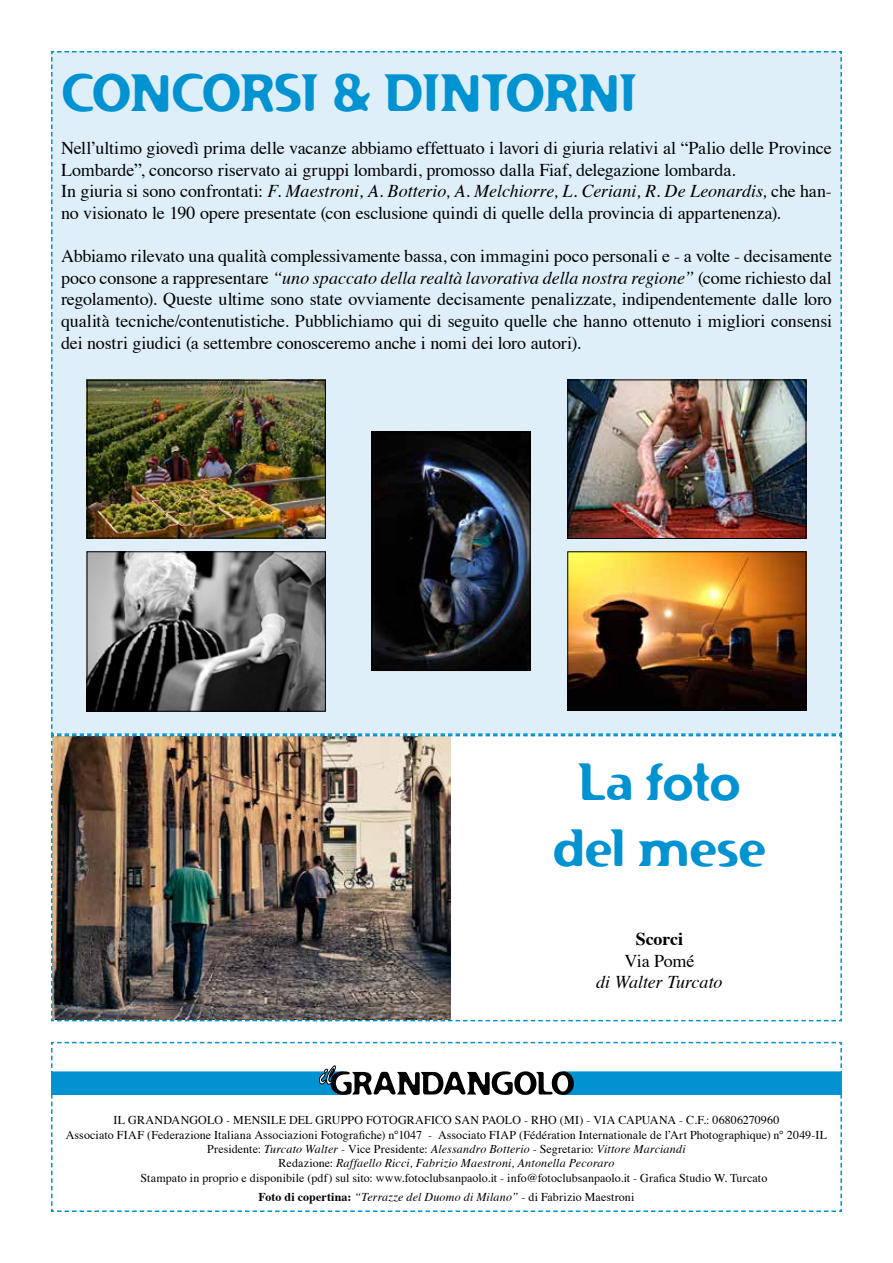
<style>
.page{position:relative;width:893px;height:1263px;background:#fff}
.page>*{position:absolute;margin:0;border:0;box-sizing:border-box;transform-origin:0 0}
.t1{font:51px/66px "Flexure";letter-spacing:-.02em;color:#0092d1;text-align:center;scale:.92 1}
.t2{font:18px/21.6px "Times";letter-spacing:-.01em;color:#000}
.t3{font:italic 18px "Times";letter-spacing:-.005em;color:#000}
.t4{font:700 18px "Times";letter-spacing:-.01em;color:#000}
.t5{font:12px "Times";letter-spacing:.01em;color:#000}
.t6{font:italic 12px "Times";letter-spacing:.015em;color:#000}
.s1{font-style:italic}
.s2{font-style:normal}
.s3{font-weight:700;font-style:normal}
</style>
<div class="page">
<svg style="left:51px;top:1042px;width:791px;height:170px"></svg>
<div style="left:51px;top:51px;width:791px;height:683px;background:#dfeffa"></div>
<img style="left:51px;top:734px;width:791px;height:288px">
<img style="left:569px;top:381px;width:235px;height:156px">
<div style="left:567px;top:379px;width:239px;height:160px;border:1px solid #000"></div>
<img style="left:373px;top:434px;width:156px;height:235px">
<div style="left:371px;top:432px;width:160px;height:239px;border:1px solid #000"></div>
<img style="left:89px;top:382px;width:235px;height:154px">
<div style="left:87px;top:380px;width:239px;height:158px;border:1px solid #000"></div>
<img style="left:569px;top:553px;width:235px;height:156px">
<div style="left:567px;top:551px;width:239px;height:160px;border:1px solid #000"></div>
<img style="left:89px;top:553px;width:235px;height:157px">
<div style="left:87px;top:551px;width:239px;height:161px;border:1px solid #000"></div>
<h1 class="t1" style="left:61px;top:60px;width:628px">CONCORSI &amp; DINTORNI</h1>
<p class="t2" style="left:61px;top:136px;width:772px">Nell’ultimo giovedì prima delle vacanze abbiamo effettuato i lavori di giuria relativi al “Palio delle Province Lombarde”, concorso riservato ai gruppi lombardi, promosso dalla Fiaf, delegazione lombarda.<br>In giuria si sono confrontati: <span class="s1">F. Maestroni, A. Botterio, A. Melchiorre, L. Ceriani, R. De Leonardis,</span> che han&shy;no visionato le 190 opere presentate (con esclusione quindi di quelle della provincia di appartenenza).</p>
<p class="t2" style="left:61px;top:244px;width:772px;text-align:justify">Abbiamo rilevato una qualità complessivamente bassa, con immagini poco personali e - a volte - decisamente poco consone a rappresentare <span class="s1">“uno spaccato della realtà lavorativa della nostra regione”</span> (come richiesto dal regolamento). Queste ultime sono state ovviamente decisamente penalizzate, indipendentemente dalle loro qualità tecniche/contenutistiche. Pubblichiamo qui di seguito quelle che hanno ottenuto i migliori consensi dei nostri giudici (a settembre conosceremo anche i nomi dei loro autori).</p>
<h1 class="t1" style="left:552px;top:749px;width:233px">La foto del mese</h1>
<p class="t4" style="left:636px;top:922px;width:49px">Scorci</p>
<p class="t2" style="left:624px;top:948px;width:72px">Via Pomé</p>
<p class="t3" style="left:596px;top:966px;width:128px">di Walter Turcato</p>
<p class="t5" style="left:114px;top:1109px;width:667px">IL GRANDANGOLO - MENSILE DEL GRUPPO FOTOGRAFICO SAN PAOLO - RHO (MI) - VIA CAPUANA - C.F.: 06806270960</p>
<p class="t5" style="left:66px;top:1123px;width:763px">Associato FIAF (Federazione Italiana Associazioni Fotografiche) n°1047 - Associato FIAP (Fédération Internationale de l’Art Photographique) n° 2049-IL</p>
<p class="t6" style="left:207px;top:1138px;width:480px"><span class="s2">Presidente:</span> Turcato Walter <span class="s2">- Vice Presidente:</span> Alessandro Botterio <span class="s2">- Segretario:</span> Vittore Marciandi</p>
<p class="t6" style="left:279px;top:1153px;width:337px"><span class="s2">Redazione:</span> Raffaello Ricci, Fabrizio Maestroni, Antonella Pecoraro</p>
<p class="t5" style="left:141px;top:1166px;width:628px">Stampato in proprio e disponibile (pdf) sul sito: www.fotoclubsanpaolo.it - info@fotoclubsanpaolo.it - Grafica Studio W. Turcato</p>
<p class="t6" style="left:258px;top:1186px;width:378px"><span class="s3">Foto di copertina:</span> “Terrazze del Duomo di Milano” <span class="s2">- di Fabrizio Maestroni</span></p>
</div>
